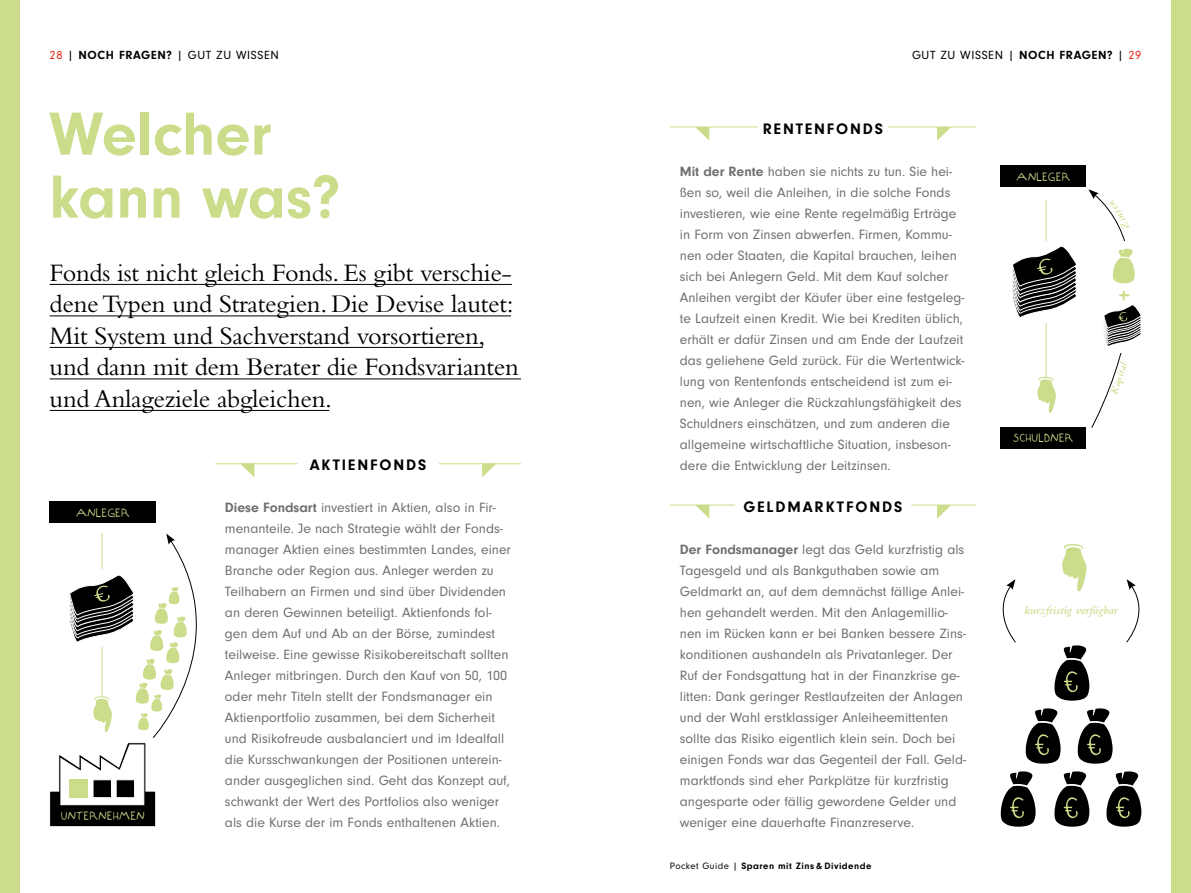
<style>
.page{position:relative;width:1191px;height:893px;background:#fff}
.page>*{position:absolute;margin:0;border:0;box-sizing:border-box;transform-origin:0 0}
.t1{font:700 63px/63px "Neuzeit Grotesk T";color:#cbdd8b}
.t2{font:26.25px/31.5px "Bembo Std";letter-spacing:-.01em;color:#000}
.t3{font:700 15.75px "Neuzeit Grotesk T";letter-spacing:.12em;color:#000}
.t4{font:14px/21px "Neuzeit Grotesk T";color:#706f6f}
.t5{font:12.25px "Neuzeit Grotesk T";letter-spacing:.05em;color:#000}
.t6{font:12.25px "Composition";color:#cbdd8b}
.t7{font:italic 600 12.25px "Bembo Std";color:#cbdd8b}
.t8{font:700 9.62px "Neuzeit Grotesk T";letter-spacing:.05em;color:#000}
.s1{color:#e42313}
.s2{font-weight:700}
.s3{font-weight:400}
</style>
<div class="page">
<hr style="left:50px;top:284px;width:462px;height:1px;background:#000">
<hr style="left:50px;top:316px;width:461px;height:1px;background:#000">
<hr style="left:50px;top:347px;width:433px;height:1px;background:#000">
<hr style="left:50px;top:379px;width:471px;height:1px;background:#000">
<hr style="left:50px;top:410px;width:279px;height:1px;background:#000">
<div style="left:1171px;top:0;width:20px;height:893px;background:#cbdd8b"></div>
<div style="left:0;top:0;width:20px;height:893px;background:#cbdd8b"></div>
<svg style="left:1062px;top:544px;width:24px;height:47px"></svg>
<svg style="left:1000px;top:771px;width:35px;height:56px"></svg>
<svg style="left:1106px;top:771px;width:35px;height:56px"></svg>
<svg style="left:1077px;top:708px;width:35px;height:56px"></svg>
<svg style="left:1054px;top:645px;width:35px;height:56px"></svg>
<svg style="left:1054px;top:771px;width:35px;height:56px"></svg>
<svg style="left:1025px;top:708px;width:35px;height:56px"></svg>
<svg style="left:1002px;top:579px;width:14px;height:64px"></svg>
<svg style="left:1126px;top:579px;width:14px;height:64px"></svg>
<svg style="left:1037px;top:377px;width:18px;height:36px"></svg>
<hr style="left:1045px;top:323px;width:1px;height:54px;background:#cbdd8b">
<hr style="left:1045px;top:200px;width:1px;height:41px;background:#cbdd8b">
<div style="left:1000px;top:428px;width:86px;height:21px;background:#000"></div>
<div style="left:1000px;top:166px;width:86px;height:21px;background:#000"></div>
<svg style="left:1012px;top:246px;width:65px;height:72px"></svg>
<hr style="left:102px;top:533px;width:1px;height:36px;background:#cbdd8b">
<div style="left:50px;top:502px;width:106px;height:21px;background:#000"></div>
<svg style="left:49px;top:534px;width:148px;height:293px"></svg>
<hr style="left:216px;top:463px;width:81px;height:1px;background:#cbdd8b">
<hr style="left:439px;top:463px;width:81px;height:1px;background:#cbdd8b">
<svg style="left:240px;top:464px;width:14px;height:13px"></svg>
<svg style="left:482px;top:464px;width:14px;height:13px"></svg>
<hr style="left:670px;top:127px;width:87px;height:1px;background:#cbdd8b">
<hr style="left:670px;top:505px;width:64px;height:1px;background:#cbdd8b">
<hr style="left:888px;top:127px;width:87px;height:1px;background:#cbdd8b">
<hr style="left:911px;top:505px;width:64px;height:1px;background:#cbdd8b">
<svg style="left:695px;top:127px;width:14px;height:13px"></svg>
<svg style="left:695px;top:505px;width:14px;height:13px"></svg>
<svg style="left:937px;top:127px;width:14px;height:14px"></svg>
<svg style="left:937px;top:505px;width:14px;height:14px"></svg>
<svg style="left:1088px;top:189px;width:54px;height:239px"></svg>
<p class="t5" style="left:50px;top:48px;width:231px"><span class="s1">28</span> | <span class="s2">NOCH FRAGEN?</span> | GUT ZU WISSEN</p>
<p class="t5" style="left:912px;top:48px;width:231px">GUT ZU WISSEN | <span class="s2">NOCH FRAGEN?</span> | <span class="s1">29</span></p>
<h1 class="t1" style="left:49px;top:102px;width:293px">Welcher kann was?</h1>
<h2 class="t2" style="left:50px;top:256px;width:471px">Fonds ist nicht gleich Fonds. Es gibt verschie&shy;dene Typen und Strategien. Die Devise lautet:<br>Mit System und Sachverstand vorsortieren, und dann mit dem Berater die Fondsvarianten und Anlageziele abgleichen.</h2>
<p class="t6" style="left:76px;top:506px;width:56px">ANLEGER</p>
<p class="t6" style="left:61px;top:809px;width:86px">UNTERNEHMEN</p>
<p class="t3" style="left:310px;top:456px;width:118px">AKTIENFONDS</p>
<p class="t4" style="left:225px;top:497px;width:288px"><span class="s2">Diese Fondsart</span> investiert in Aktien, also in Fir&shy;menanteile. Je nach Strategie wählt der Fonds&shy;manager Aktien eines bestimmten Landes, einer Branche oder Region aus. Anleger werden zu Teilhabern an Firmen und sind über Dividenden an deren Gewinnen beteiligt. Aktienfonds fol&shy;gen dem Auf und Ab an der Börse, zumindest teilweise. Eine gewisse Risikobereitschaft sollten Anleger mitbringen. Durch den Kauf von 50, 100 oder mehr Titeln stellt der Fondsmanager ein Aktienportfolio zusammen, bei dem Sicherheit und Risikofreude ausbalanciert und im Idealfall die Kursschwankungen der Positionen unterein&shy;ander ausgeglichen sind. Geht das Konzept auf, schwankt der Wert des Portfolios also weniger als die Kurse der im Fonds enthaltenen Aktien.</p>
<p class="t3" style="left:763px;top:120px;width:122px">RENTENFONDS</p>
<p class="t4" style="left:680px;top:161px;width:286px"><span class="s2">Mit der Rente</span> haben sie nichts zu tun. Sie hei&shy;ßen so, weil die Anleihen, in die solche Fonds investieren, wie eine Rente regelmäßig Erträge in Form von Zinsen abwerfen. Firmen, Kommu&shy;nen oder Staaten, die Kapital brauchen, leihen sich bei Anlegern Geld. Mit dem Kauf solcher Anleihen vergibt der Käufer über eine festgeleg&shy;te Laufzeit einen Kredit. Wie bei Krediten üblich, erhält er dafür Zinsen und am Ende der Laufzeit das geliehene Geld zurück. Für die Wertentwick&shy;lung von Rentenfonds entscheidend ist zum ei&shy;nen, wie Anleger die Rückzahlungsfähigkeit des Schuldners einschätzen, und zum anderen die allgemeine wirtschaftliche Situation, insbeson&shy;dere die Entwicklung der Leitzinsen.</p>
<p class="t3" style="left:743px;top:498px;width:160px">GELDMARKTFONDS</p>
<p class="t4" style="left:680px;top:539px;width:288px"><span class="s2">Der Fondsmanager</span> legt das Geld kurzfristig als Tagesgeld und als Bankguthaben sowie am Geldmarkt an, auf dem demnächst fällige Anlei&shy;hen gehandelt werden. Mit den Anlagemillio&shy;nen im Rücken kann er bei Banken bessere Zins&shy;konditionen aushandeln als Privatanleger. Der Ruf der Fondsgattung hat in der Finanzkrise ge&shy;litten: Dank geringer Restlaufzeiten der Anlagen und der Wahl erstklassiger Anleiheemittenten sollte das Risiko eigentlich klein sein. Doch bei einigen Fonds war das Gegenteil der Fall. Geld&shy;marktfonds sind eher Parkplätze für kurzfristig angesparte oder fällig gewordene Gelder und weniger eine dauerhafte Finanzreserve.</p>
<p class="t8" style="left:670px;top:860px;width:203px"><span class="s3">Pocket Guide |</span> Sparen mit Zins &amp; Dividende</p>
<p class="t6" style="left:1016px;top:170px;width:56px">ANLEGER</p>
<p class="t6" style="left:1013px;top:430px;width:62px">SCHULDNER</p>
<p class="t7" style="left:1024px;top:604px;width:95px">kurzfristig verfügbar</p>
</div>
